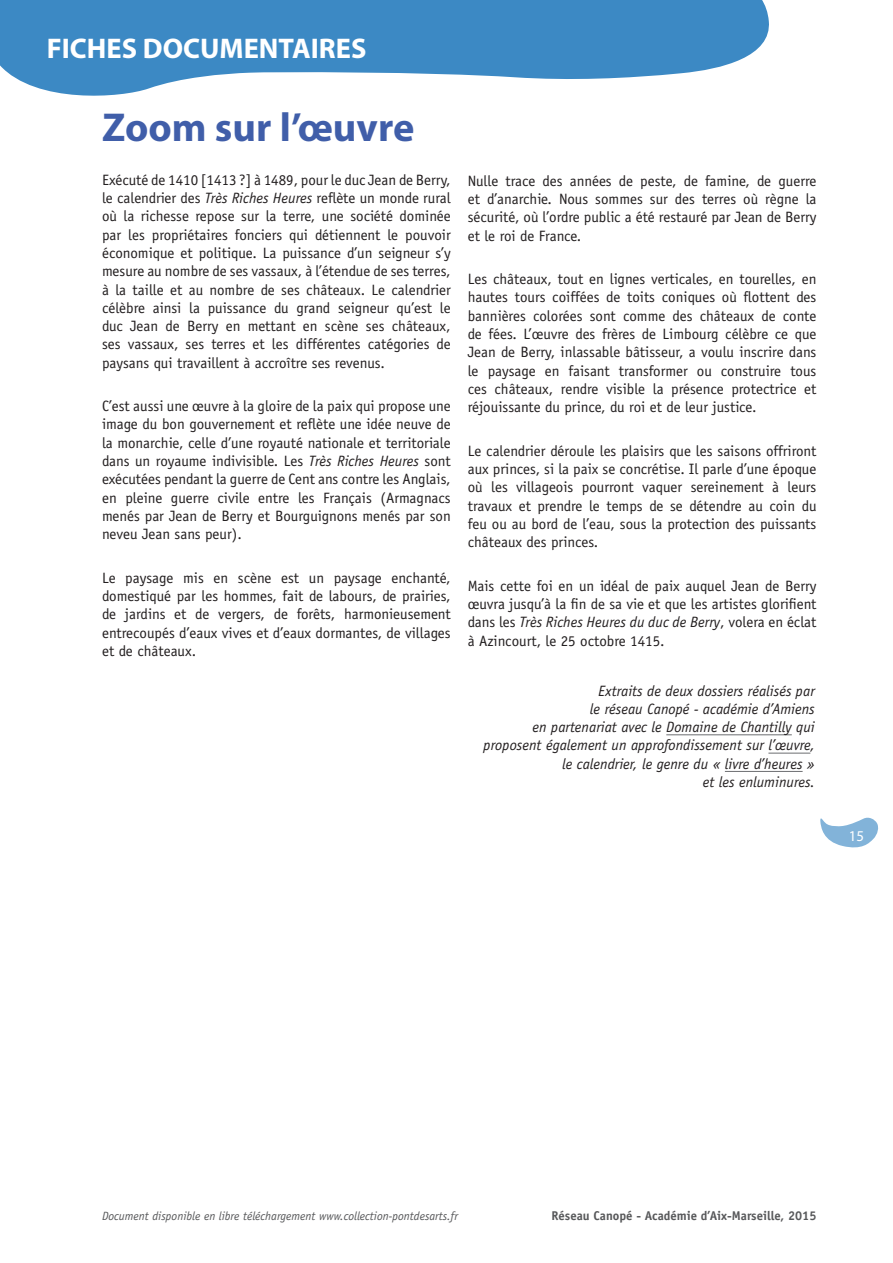
<style>
.page{position:relative;width:893px;height:1263px;background:#fff}
.page>*{position:absolute;margin:0;border:0;box-sizing:border-box;transform-origin:0 0}
.Titre_page_bleu{font:700 40.5px "Myriad Pro";color:#405ea9}
.t1{font:700 28.5px "Myriad Pro";color:#fff}
.Texte_courant{font:15px/18.3px "Officina Sans Std";color:#231f20;text-align:justify}
.Texte_courant-2{font:italic 15px/18.3px "Officina Sans Std";color:#231f20;text-align:right}
.t2{font:15px "Myriad Pro";color:#fff}
.t3{font:700 12.75px "Officina Sans Std";color:#57585a}
.t4{font:italic 12px "Officina Sans Std";color:#57585a}
.s1{font-style:italic}
</style>
<div class="page">
<svg style="left:820px;top:817px;width:59px;height:31px"></svg>
<svg style="left:0;top:0;width:769px;height:96px;fill:#3c89c4"></svg>
<hr style="left:666px;top:734px;width:126px;height:1px;background:#6c6d70">
<hr style="left:768px;top:753px;width:42px;height:1px;background:#6c6d70">
<hr style="left:725px;top:771px;width:78px;height:1px;background:#6c6d70">
<h2 class="t1" style="left:47px;top:30px;width:321px">FICHES DOCUMENTAIRES</h2>
<p class="Titre_page_bleu" style="left:102px;top:101px;width:314px">Zoom sur l’œuvre</p>
<p class="Texte_courant" style="left:102px;top:171px;width:350px">Exécuté de 1410 [1413 ?] à 1489, pour le duc Jean de Berry, le calendrier des <span class="s1">Très Riches Heures</span> reflète un monde rural où la richesse repose sur la terre, une société dominée par les propriétaires fonciers qui détiennent le pouvoir économique et politique. La puissance d’un seigneur s’y mesure au nombre de ses vassaux, à l’étendue de ses terres, à la taille et au nombre de ses châteaux. Le calendrier célèbre ainsi la puissance du grand seigneur qu’est le duc Jean de Berry en mettant en scène ses châteaux, ses vassaux, ses terres et les différentes catégories de paysans qui travaillent à accroître ses revenus.</p>
<p class="Texte_courant" style="left:102px;top:397px;width:350px">C’est aussi une œuvre à la gloire de la paix qui propose une image du bon gouvernement et reflète une idée neuve de la monarchie, celle d’une royauté nationale et territoriale dans un royaume indivisible. Les <span class="s1">Très Riches Heures</span> sont exécutées pendant la guerre de Cent ans contre les Anglais, en pleine guerre civile entre les Français (Armagnacs menés par Jean de Berry et Bourguignons menés par son neveu Jean sans peur).</p>
<p class="Texte_courant" style="left:102px;top:568px;width:350px">Le paysage mis en scène est un paysage enchanté, domestiqué par les hommes, fait de labours, de prairies, de jardins et de vergers, de forêts, harmonieusement entrecoupés d’eaux vives et d’eaux dormantes, de villages et de châteaux.</p>
<p class="Texte_courant" style="left:468px;top:172px;width:350px">Nulle trace des années de peste, de famine, de guerre et d’anarchie. Nous sommes sur des terres où règne la sécurité, où l’ordre public a été restauré par Jean de Berry et le roi de France.</p>
<p class="Texte_courant" style="left:468px;top:270px;width:350px">Les châteaux, tout en lignes verticales, en tourelles, en hautes tours coiffées de toits coniques où flottent des bannières colorées sont comme des châteaux de conte de fées. L’œuvre des frères de Limbourg célèbre ce que Jean de Berry, inlassable bâtisseur, a voulu inscrire dans le paysage en faisant transformer ou construire tous ces châteaux, rendre visible la présence protectrice et réjouissante du prince, du roi et de leur justice.</p>
<p class="Texte_courant" style="left:468px;top:441px;width:350px">Le calendrier déroule les plaisirs que les saisons offriront aux princes, si la paix se concrétise. Il parle d’une époque où les villageois pourront vaquer sereinement à leurs travaux et prendre le temps de se détendre au coin du feu ou au bord de l’eau, sous la protection des puissants châteaux des princes.</p>
<p class="Texte_courant" style="left:468px;top:576px;width:350px">Mais cette foi en un idéal de paix auquel Jean de Berry œuvra jusqu’à la fin de sa vie et que les artistes glorifient dans les <span class="s1">Très Riches Heures du duc de Berry</span>, volera en éclat à Azincourt, le 25 octobre 1415.</p>
<p class="Texte_courant-2" style="left:484px;top:681px;width:333px">Extraits de deux dossiers réalisés par<br>le réseau Canopé - académie d’Amiens<br>en partenariat avec le Domaine de Chantilly qui proposent également un approfondissement sur l’œuvre, le calendrier, le genre du « livre d’heures »<br>et les enluminures.</p>
<p class="t2" style="left:849px;top:827px;width:17px">15</p>
<p class="t4" style="left:102px;top:1208px;width:357px">Document disponible en libre téléchargement www.collection-pontdesarts.fr</p>
<p class="t3" style="left:551px;top:1208px;width:266px">Réseau Canopé - Académie d’Aix-Marseille, 2015</p>
</div>
